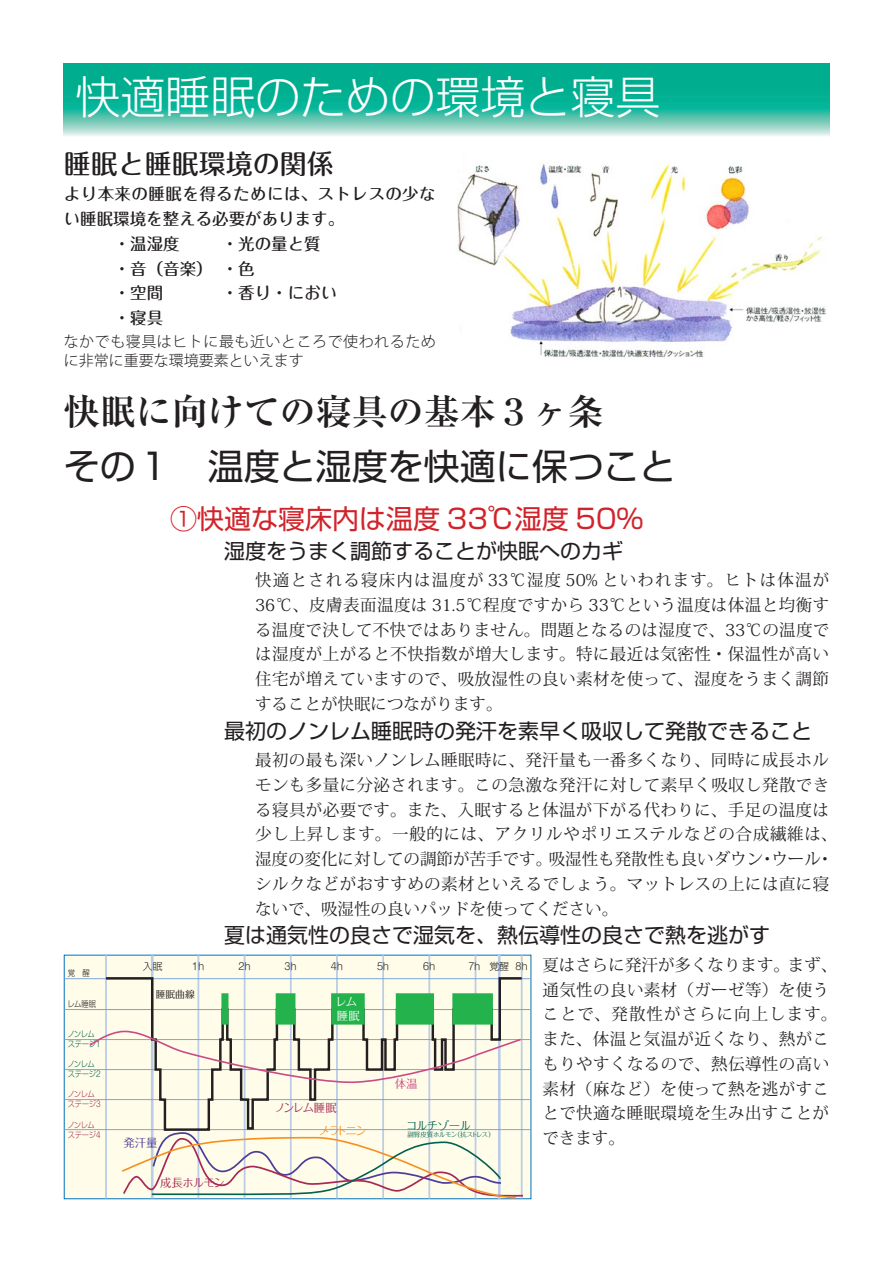
<style>
.page{position:relative;width:893px;height:1263px;background:#fff}
.page>*{position:absolute;margin:0;border:0;box-sizing:border-box;transform-origin:0 0}
.t1{font:300 45px "Shin Go Pro";color:#fff}
.t2{font:36px "Shin Go Pro";color:#231f20}
.t3{font:700 36px "Ryumin Pro";color:#231f20}
.t4{font:27px "Shin Go Pro";color:#d1232a}
.t5{font:500 27px "Maru Fo Pro";color:#231f20}
.t6{font:21px "Shin Go Pro";color:#231f20}
.t7{font:16.5px/24.8px "Koz Min Std";letter-spacing:.025em;color:#231f20}
.t8{font:500 16.5px/24.8px "Maru Fo Pro";color:#231f20}
.t9{font:500 16.5px "Maru Fo Pro";letter-spacing:.025em;color:#231f20}
.t10{font:300 15px/18.8px "Koz Go Std";letter-spacing:.035em;color:#231f20}
.t11{font:11.4px "Folk Pro";letter-spacing:-.085em;color:#a72956}
.t12{font:11.4px "Folk Pro";letter-spacing:-.055em;color:#026150}
.t13{font:11.4px "Folk Pro";letter-spacing:-.175em;color:#f68f1e}
.t14{font:11.4px/13.6px "Folk Pro";color:#fff}
.t15{font:11.4px "Folk Pro";color:#4c3d99}
.t16{font:11.4px "Folk Pro";color:#cb4b86}
.t17{font:300 9.75px "Shin M Go Pro";color:#231f20}
.t18{font:9.75px "Folk Pro";color:#231f20}
.t19{font:300 8.1px/9.8px "Shin M Go Pro";letter-spacing:-.05em;color:#026150;scale:.9 1}
.t20{font:300 8.1px/9.8px "Shin M Go Pro";letter-spacing:-.05em;color:#a82954;scale:.9 1}
.t21{font:300 8.1px "Shin M Go Pro";color:#231f20;scale:.9 1}
.t22{font:6.45px "Folk Pro";letter-spacing:-.065em;color:#026150}
</style>
<div class="page">
<svg style="left:64px;top:64px;width:765px;height:72px"></svg>
<img style="left:457px;top:163px;width:369px;height:195px">
<div style="left:64px;top:955px;width:467px;height:244px;background:#fffde9"></div>
<hr style="left:151px;top:955px;width:3px;height:243px;background:#bacce8">
<hr style="left:198px;top:955px;width:1px;height:243px;background:#bacce8">
<hr style="left:244px;top:955px;width:1px;height:243px;background:#bacce8">
<hr style="left:290px;top:955px;width:2px;height:243px;background:#bacce8">
<hr style="left:336px;top:955px;width:2px;height:243px;background:#bacce8">
<hr style="left:382px;top:955px;width:2px;height:243px;background:#bacce8">
<hr style="left:428px;top:955px;width:2px;height:243px;background:#bacce8">
<hr style="left:475px;top:955px;width:1px;height:243px;background:#bacce8">
<hr style="left:521px;top:955px;width:2px;height:243px;background:#bacce8">
<hr style="left:105px;top:955px;width:2px;height:243px;background:#bacce8">
<hr style="left:498px;top:955px;width:3px;height:244px;background:#bacce8">
<hr style="left:64px;top:1009px;width:467px;height:1px;background:#7ca7d8">
<hr style="left:64px;top:978px;width:467px;height:1px;background:#7ca7d8">
<hr style="left:64px;top:1039px;width:467px;height:1px;background:#7ca7d8">
<hr style="left:64px;top:1069px;width:467px;height:1px;background:#7ca7d8">
<hr style="left:64px;top:1099px;width:467px;height:1px;background:#7ca7d8">
<hr style="left:64px;top:1129px;width:467px;height:1px;background:#7ca7d8">
<svg style="left:104px;top:976px;width:420px;height:155px"></svg>
<svg style="left:88px;top:1030px;width:434px;height:54px"></svg>
<svg style="left:120px;top:1131px;width:405px;height:68px"></svg>
<hr style="left:223px;top:994px;width:4px;height:29px;background:#23b24b">
<div style="left:221px;top:993px;width:7px;height:31px;border:2px solid #23b24b"></div>
<div style="left:277px;top:994px;width:17px;height:29px;background:#23b24b"></div>
<div style="left:276px;top:993px;width:19px;height:31px;border:2px solid #23b24b"></div>
<div style="left:332px;top:994px;width:31px;height:29px;background:#23b24b"></div>
<div style="left:331px;top:993px;width:34px;height:31px;border:2px solid #23b24b"></div>
<div style="left:397px;top:994px;width:36px;height:29px;background:#23b24b"></div>
<div style="left:396px;top:993px;width:38px;height:31px;border:2px solid #23b24b"></div>
<div style="left:454px;top:994px;width:38px;height:29px;background:#23b24b"></div>
<div style="left:452px;top:993px;width:41px;height:31px;border:2px solid #23b24b"></div>
<h1 class="t1" style="left:75px;top:60px;width:587px">快適睡眠のための環境と寝具</h1>
<h3 class="t5" style="left:64px;top:143px;width:272px">睡眠と睡眠環境の関係</h3>
<p class="t9" style="left:64px;top:181px;width:373px">より本来の睡眠を得るためには、ストレスの少な</p>
<p class="t8" style="left:64px;top:204px;width:282px">い睡眠環境を整える必要があります。</p>
<p class="t8" style="left:114px;top:229px;width:67px">・温湿度</p>
<p class="t8" style="left:114px;top:229px;width:208px;text-indent:108px">・光の量と質・音（音楽） ・色<br>・空間</p>
<p class="t8" style="left:222px;top:279px;width:117px">・香り・におい</p>
<p class="t8" style="left:114px;top:303px;width:51px">・寝具</p>
<p class="t10" style="left:64px;top:333px;width:374px">なかでも寝具はヒトに最も近いところで使われるために非常に重要な環境要素といえます</p>
<h2 class="t3" style="left:64px;top:383px;width:542px">快眠に向けての寝具の基本３ヶ条</h2>
<h2 class="t2" style="left:64px;top:437px;width:614px">その１　温度と湿度を快適に保つこと</h2>
<p class="t21" style="left:68px;top:966px;width:26px">覚　醒</p>
<p class="t21" style="left:67px;top:998px;width:33px">レム睡眠</p>
<p class="t19" style="left:67px;top:1028px;width:38px">ノンレムステージ1</p>
<p class="t19" style="left:67px;top:1058px;width:38px">ノンレムステージ2</p>
<p class="t20" style="left:67px;top:1088px;width:38px">ノンレムステージ3</p>
<p class="t20" style="left:67px;top:1119px;width:38px">ノンレムステージ4</p>
<h3 class="t4" style="left:170px;top:496px;width:475px">①快適な寝床内は温度 33℃湿度 50%</h3>
<p class="t6" style="left:224px;top:533px;width:400px">湿度をうまく調節することが快眠へのカギ</p>
<p class="t7" style="left:255px;top:568px;width:576px;text-align:justify">快適とされる寝床内は温度が 33℃湿度 50% といわれます。ヒトは体温が36℃、皮膚表面温度は 31.5℃程度ですから 33℃という温度は体温と均衡する温度で決して不快ではありません。問題となるのは湿度で、33℃の温度では湿度が上がると不快指数が増大します。特に最近は気密性・保温性が高い住宅が増えていますので、吸放湿性の良い素材を使って、湿度をうまく調節することが快眠につながります。</p>
<p class="t6" style="left:224px;top:713px;width:589px">最初のノンレム睡眠時の発汗を素早く吸収して発散できること</p>
<p class="t7" style="left:255px;top:748px;width:584px">最初の最も深いノンレム睡眠時に、発汗量も一番多くなり、同時に成長ホルモンも多量に分泌されます。この急激な発汗に対して素早く吸収し発散できる寝具が必要です。また、入眠すると体温が下がる代わりに、手足の温度は少し上昇します。一般的には、アクリルやポリエステルなどの合成繊維は、湿度の変化に対しての調節が苦手です。吸湿性も発散性も良いダウン・ウール・シルクなどがおすすめの素材といえるでしょう。マットレスの上には直に寝ないで、吸湿性の良いパッドを使ってください。</p>
<p class="t6" style="left:224px;top:918px;width:547px">夏は通気性の良さで湿気を、熱伝導性の良さで熱を逃がす</p>
<p class="t7" style="left:542px;top:953px;width:296px">夏はさらに発汗が多くなります。まず、通気性の良い素材（ガーゼ等）を使うことで、発散性がさらに向上します。また、体温と気温が近くなり、熱がこもりやすくなるので、熱伝導性の高い素材（麻など）を使って熱を逃がすことで快適な睡眠環境を生み出すことができます。</p>
<p class="t17" style="left:143px;top:958px;width:21px">入眠</p>
<p class="t17" style="left:192px;top:958px;width:14px">1h</p>
<p class="t17" style="left:238px;top:958px;width:14px">2h</p>
<p class="t17" style="left:285px;top:958px;width:14px">3h</p>
<p class="t17" style="left:331px;top:959px;width:14px">4h</p>
<p class="t17" style="left:377px;top:958px;width:14px">5h</p>
<p class="t17" style="left:423px;top:958px;width:14px">6h</p>
<p class="t17" style="left:468px;top:958px;width:61px">7h 覚醒 8h</p>
<p class="t18" style="left:156px;top:986px;width:41px">睡眠曲線</p>
<p class="t14" style="left:336px;top:993px;width:26px">レム睡眠</p>
<p class="t16" style="left:395px;top:1074px;width:24px">体温</p>
<p class="t11" style="left:275px;top:1098px;width:64px">ノンレム睡眠</p>
<p class="t12" style="left:406px;top:1115px;width:66px">コルチゾール</p>
<p class="t22" style="left:407px;top:1129px;width:89px">副腎皮質ホルモン（抗ストレス）</p>
<p class="t13" style="left:319px;top:1121px;width:50px">メラトニン</p>
<p class="t15" style="left:123px;top:1133px;width:36px">発汗量</p>
<p class="t11" style="left:160px;top:1173px;width:66px">成長ホルモン</p>
</div>
